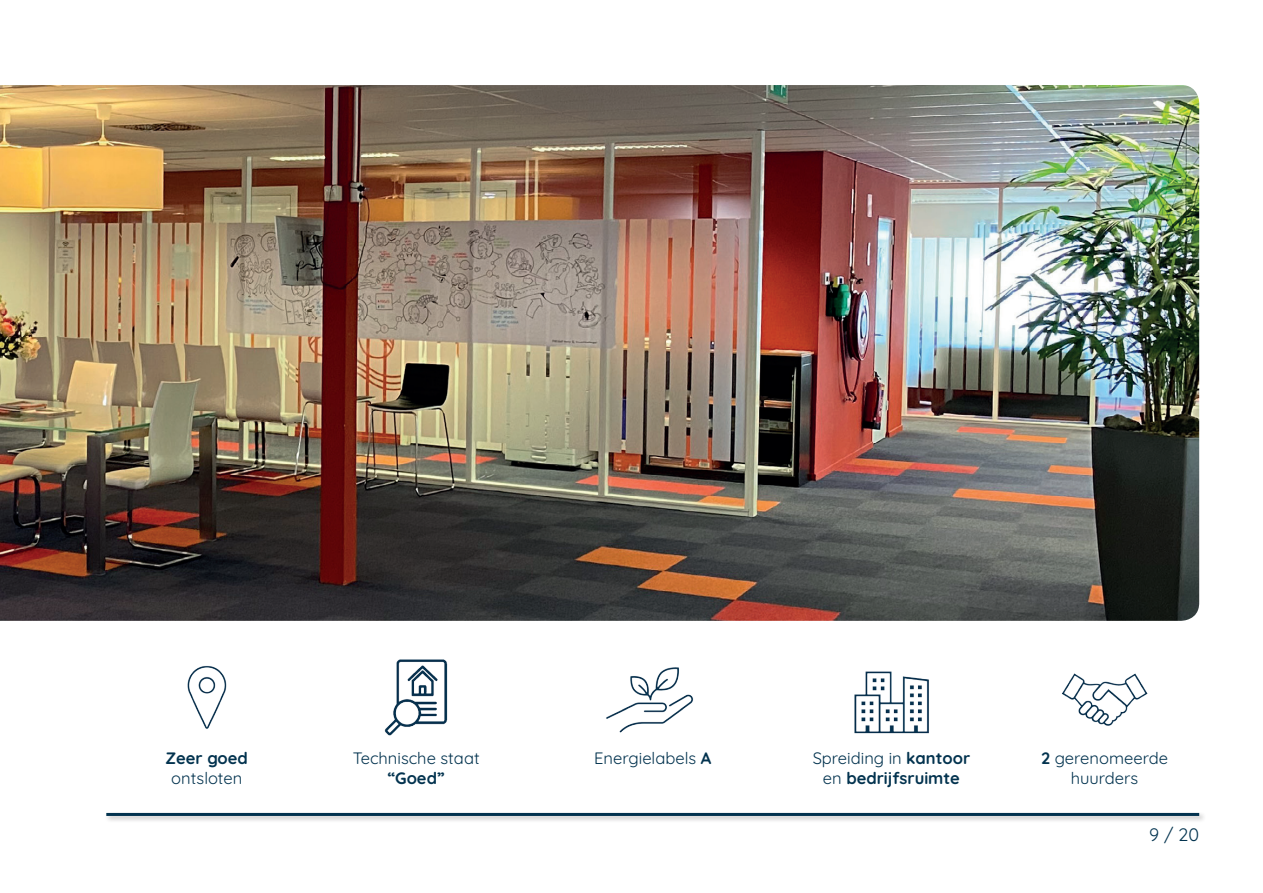
<style>
.page{position:relative;width:1263px;height:893px;background:#fff}
.page>*{position:absolute;margin:0;border:0;box-sizing:border-box;transform-origin:0 0}
.t1{font:18px "Quicksand";color:#03334f}
.t2{font:16.5px/19.8px "Quicksand";color:#03334f;text-align:center}
.t3{font:700 16.5px/19.8px "Quicksand";color:#03334f;text-align:center}
.s1{font-weight:700}
.s2{font-weight:400}
</style>
<div class="page">
<img style="left:0;top:85px;width:1199px;height:536px">
<img style="left:187px;top:666px;width:40px;height:63px">
<img style="left:606px;top:667px;width:88px;height:66px">
<img style="left:854px;top:671px;width:75px;height:63px">
<img style="left:384px;top:659px;width:64px;height:77px">
<img style="left:1062px;top:673px;width:86px;height:53px">
<div style="left:105px;top:811px;width:1102px;height:13px;background:#231f20;opacity:.3"></div>
<hr style="left:106px;top:813px;width:1093px;height:3px;background:#03334f">
<p class="t3" style="left:166px;top:746px;width:84px">Zeer goed</p>
<p class="t2" style="left:594px;top:746px;width:119px">Energielabels <span class="s1">A</span></p>
<p class="t2" style="left:171px;top:766px;width:73px">ontsloten</p>
<p class="t2" style="left:353px;top:746px;width:128px">Technische staat</p>
<p class="t3" style="left:388px;top:766px;width:58px">“Goed”</p>
<p class="t3" style="left:813px;top:746px;width:159px"><span class="s2">Spreiding in</span> kantoor <span class="s2">en</span> bedrijfsruimte</p>
<p class="t2" style="left:1041px;top:746px;width:128px"><span class="s1">2</span> gerenomeerde huurders</p>
<p class="t1" style="left:1149px;top:820px;width:51px">9 / 20</p>
</div>
